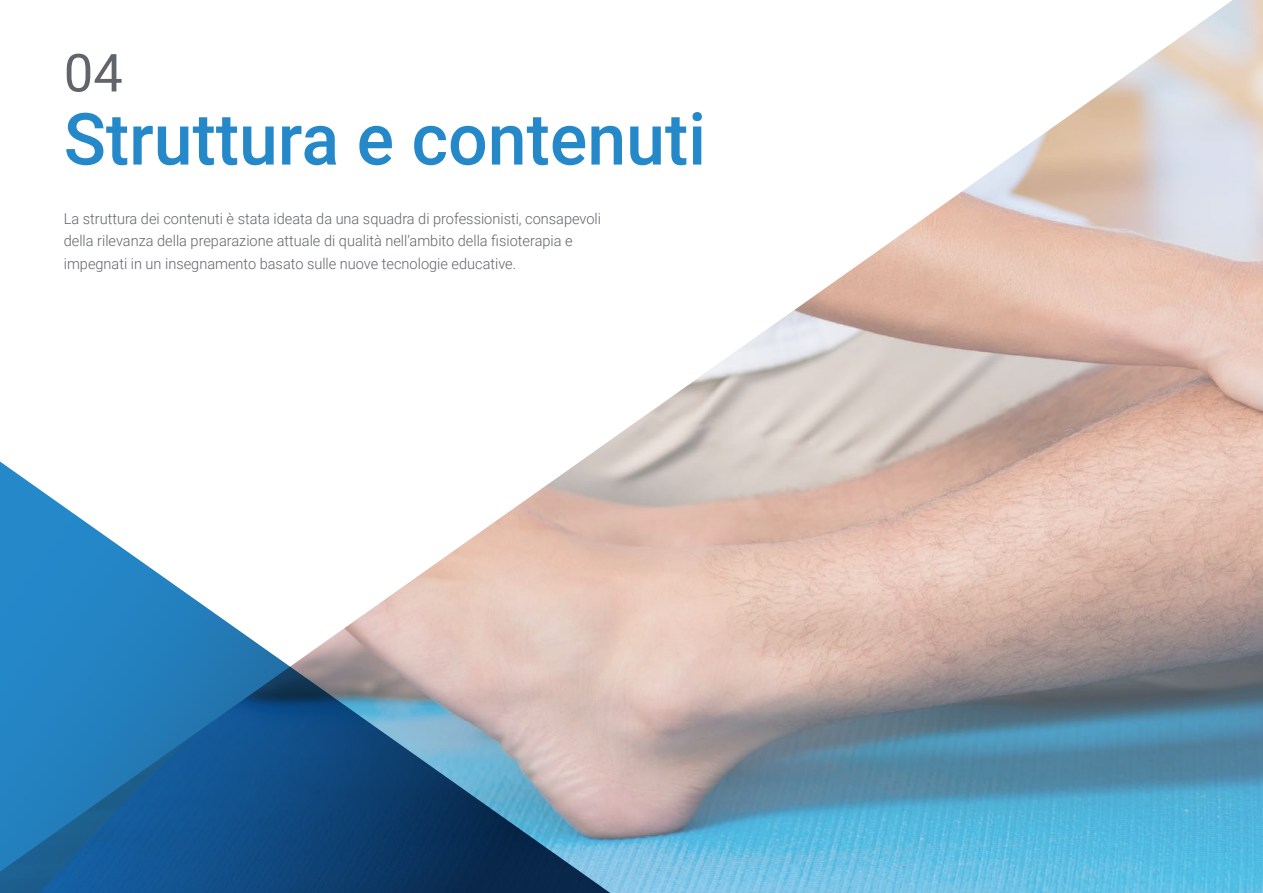
<style>
.page{position:relative;width:1263px;height:893px;background:#fff}
.page>*{position:absolute;margin:0;border:0;box-sizing:border-box;transform-origin:0 0}
.t1{font:500 72px "Roboto";color:#2488c9}
.t2{font:52.5px "Roboto";color:#61646a}
.t3{font:300 15px/22.5px "Roboto";color:#61646a}
</style>
<div class="page">
<img style="left:602px;top:0;width:661px;height:893px">
<svg style="left:0;top:446px;width:640px;height:447px"></svg>
<h2 class="t2" style="left:64px;top:36px;width:61px">04</h2>
<h1 class="t1" style="left:64px;top:89px;width:644px">Struttura e contenuti</h1>
<p class="t3" style="left:64px;top:207px;width:539px">La struttura dei contenuti è stata ideata da una squadra di professionisti, consapevoli della rilevanza della preparazione attuale di qualità nell’ambito della fisioterapia e impegnati in un insegnamento basato sulle nuove tecnologie educative.</p>
</div>
